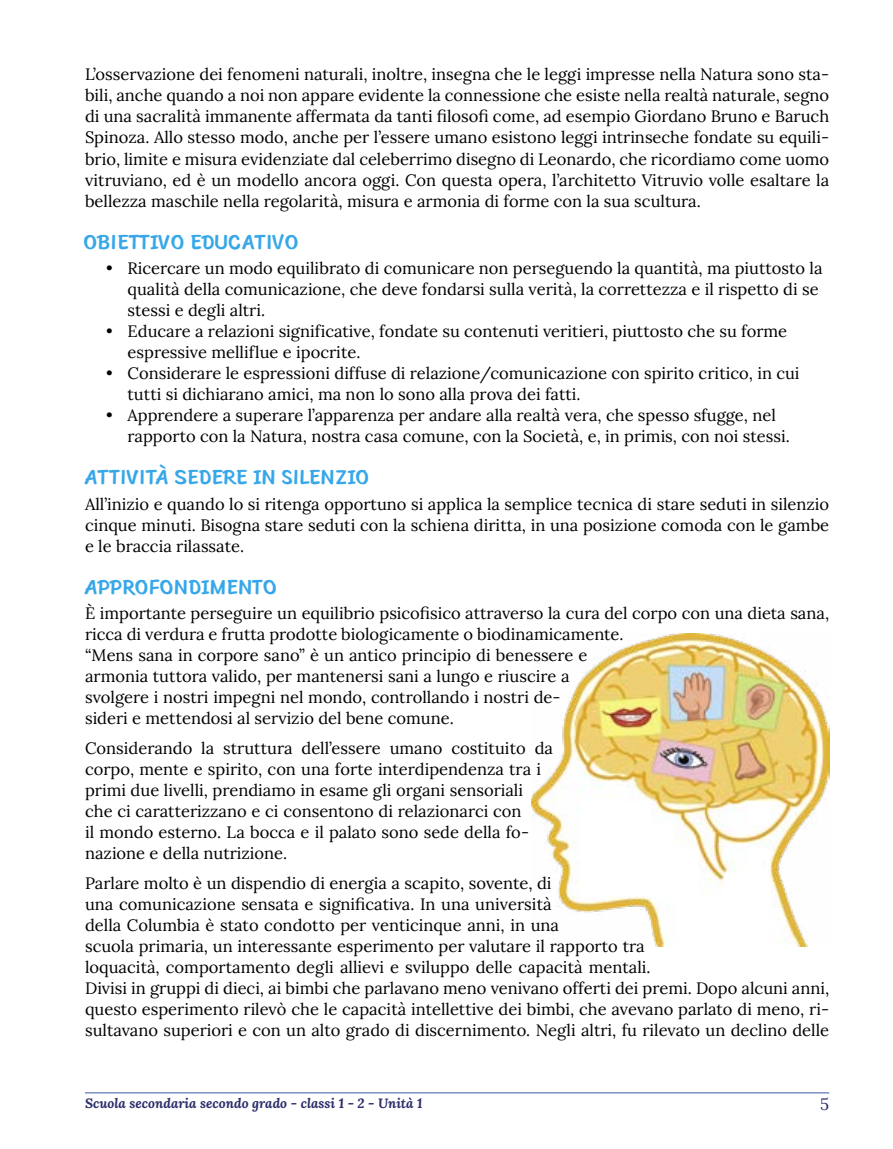
<style>
.page{position:relative;width:893px;height:1149px;background:#fff}
.page>*{position:absolute;margin:0;border:0;box-sizing:border-box;transform-origin:0 0}
._1__sottotitolo_-_Si{font:italic 21px "Sriracha";color:#36a7e9}
.testo{font:16.5px/21px "Lora";color:#000}
.t1{font:16.5px "Lora";color:#2b2e6a}
.t2{font:italic 700 13.5px "Lora";color:#2b2e6a}
</style>
<div class="page">
<img style="left:531px;top:633px;width:298px;height:313px">
<hr style="left:85px;top:1092px;width:744px;height:1px;background:#3c5ba3">
<p class="testo" style="left:85px;top:63px;width:746px;text-align:justify">L’osservazione dei fenomeni naturali, inoltre, insegna che le leggi impresse nella Natura sono sta&shy;bili, anche quando a noi non appare evidente la connessione che esiste nella realtà naturale, segno di una sacralità immanente affermata da tanti filosofi come, ad esempio Giordano Bruno e Baruch Spinoza. Allo stesso modo, anche per l’essere umano esistono leggi intrinseche fondate su equili&shy;brio, limite e misura evidenziate dal celeberrimo disegno di Leonardo, che ricordiamo come uomo vitruviano, ed è un modello ancora oggi. Con questa opera, l’architetto Vitruvio volle esaltare la bellezza maschile nella regolarità, misura e armonia di forme con la sua scultura.</p>
<p class="_1__sottotitolo_-_Si" style="left:85px;top:229px;width:224px">OBIETTIVOEDUCATIVO</p>
<p class="testo" style="left:128px;top:256px;width:697px;text-indent:-21px">• Ricercare un modo equilibrato di comunicare non perseguendo la quantità, ma piuttosto la qualità della comunicazione, che deve fondarsi sulla verità, la correttezza e il rispetto di se stessi e degli altri.</p>
<p class="testo" style="left:128px;top:319px;width:661px;text-indent:-21px">• Educare a relazioni significative, fondate su contenuti veritieri, piuttosto che su forme espressive melliflue e ipocrite.</p>
<p class="testo" style="left:128px;top:361px;width:673px;text-indent:-21px">• Considerare le espressioni diffuse di relazione/comunicazione con spirito critico, in cui tutti si dichiarano amici, ma non lo sono alla prova dei fatti.</p>
<p class="testo" style="left:128px;top:403px;width:664px;text-indent:-21px">• Apprendere a superare l’apparenza per andare alla realtà vera, che spesso sfugge, nel rapporto con la Natura, nostra casa comune, con la Società, e, in primis, con noi stessi.</p>
<p class="_1__sottotitolo_-_Si" style="left:85px;top:465px;width:295px">ATTIVITÀSEDEREINSILENZIO</p>
<p class="testo" style="left:85px;top:492px;width:746px;text-align:justify">All’inizio e quando lo si ritenga opportuno si applica la semplice tecnica di stare seduti in silenzio cinque minuti. Bisogna stare seduti con la schiena diritta, in una posizione comoda con le gambe e le braccia rilassate.</p>
<p class="_1__sottotitolo_-_Si" style="left:85px;top:574px;width:203px">APPROFONDIMENTO</p>
<p class="testo" style="left:85px;top:601px;width:746px">È importante perseguire un equilibrio psicofisico attraverso la cura del corpo con una dieta sana, ricca di verdura e frutta prodotte biologicamente o biodinamicamente.<br>“Mens sana in corpore sano” è un antico principio di benessere e<br>armonia tuttora valido, per mantenersi sani a lungo e riuscire a<br>svolgere i nostri impegni nel mondo, controllando i nostri de-<br>sideri e mettendosi al servizio del bene comune.</p>
<p class="testo" style="left:85px;top:736px;width:470px">Considerando la struttura dell’essere umano costituito da corpo, mente e spirito, con una forte interdipendenza tra i primi due livelli, prendiamo in esame gli organi sensoriali che ci caratterizzano e ci consentono di relazionarci con<br>il mondo esterno. La bocca e il palato sono sede della fo&shy;nazione e della nutrizione.</p>
<p class="testo" style="left:85px;top:870px;width:746px">Parlare molto è un dispendio di energia a scapito, sovente, di<br>una comunicazione sensata e significativa. In una università<br>della Columbia è stato condotto per venticinque anni, in una<br>scuola primaria, un interessante esperimento per valutare il rapporto tra<br>loquacità, comportamento degli allievi e sviluppo delle capacità mentali.<br>Divisi in gruppi di dieci, ai bimbi che parlavano meno venivano offerti dei premi. Dopo alcuni anni, questo esperimento rilevò che le capacità intellettive dei bimbi, che avevano parlato di meno, ri&shy;sultavano superiori e con un alto grado di discernimento. Negli altri, fu rilevato un declino delle</p>
<p class="t2" style="left:85px;top:1093px;width:339px">Scuola secondaria secondo grado - classi 1 - 2 - Unità 1</p>
<p class="t1" style="left:820px;top:1091px;width:10px">5</p>
</div>
